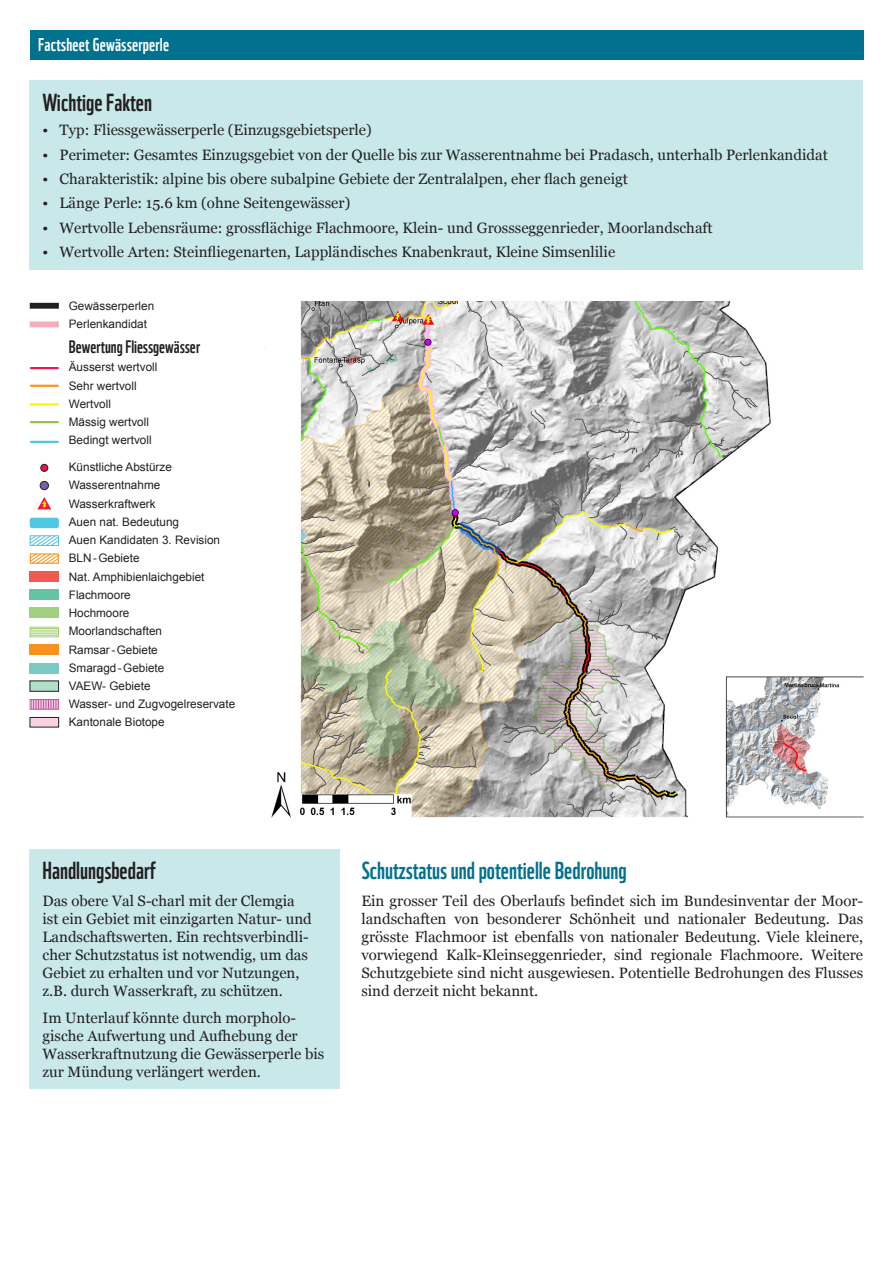
<style>
.page{position:relative;width:893px;height:1263px;background:#fff}
.page>*{position:absolute;margin:0;border:0;box-sizing:border-box;transform-origin:0 0}
.t1{font:24px "WWF";color:#00718e}
.t2{font:24px "WWF";color:#231f20}
.t3{font:18px "WWF";letter-spacing:.01em;color:#fff}
.t4{font:17.55px "WWF";color:#231f20}
.t5{font:15px/18px "Georgia";color:#231f20}
.t6{font:11.7px/18.3px "Arial";color:#231f20}
</style>
<div class="page">
<div style="left:30px;top:81px;width:833px;height:189px;background:#c8e8ea"></div>
<div style="left:30px;top:849px;width:310px;height:240px;background:#c8e8ea"></div>
<img style="left:265px;top:301px;width:599px;height:517px">
<div style="left:30px;top:30px;width:833px;height:30px;background:#00718e"></div>
<hr style="left:31px;top:367px;width:27px;height:2px;background:#ed1450">
<hr style="left:31px;top:385px;width:27px;height:2px;background:#f7931d">
<hr style="left:31px;top:403px;width:27px;height:3px;background:#fff101">
<hr style="left:31px;top:421px;width:27px;height:2px;background:#8bc63e">
<hr style="left:31px;top:441px;width:27px;height:2px;background:#51c6d8">
<div style="left:30px;top:303px;width:29px;height:6px;background:#231f20"></div>
<div style="left:30px;top:321px;width:29px;height:6px;background:#f7acbb"></div>
<div style="left:41px;top:464px;width:7px;height:7px;background:#ed1450;border-radius:50%"></div>
<div style="left:41px;top:464px;width:7px;height:8px;border:1px solid #231f20;border-radius:50%"></div>
<div style="left:40px;top:481px;width:8px;height:9px;background:#7960aa;border-radius:50%"></div>
<div style="left:40px;top:481px;width:9px;height:9px;border:1px solid #231f20;border-radius:50%"></div>
<div style="left:30px;top:572px;width:29px;height:10px;background:#f0594d"></div>
<div style="left:30px;top:589px;width:29px;height:10px;background:#63c3a3"></div>
<div style="left:30px;top:608px;width:29px;height:10px;background:#a0d080"></div>
<div style="left:30px;top:644px;width:29px;height:11px;background:#f7931d"></div>
<div style="left:30px;top:681px;width:29px;height:10px;background:#b2ddc8"></div>
<div style="left:30px;top:663px;width:29px;height:11px;background:#7acbc6"></div>
<div style="left:30px;top:717px;width:29px;height:10px;background:#f9d2e2"></div>
<div style="left:30px;top:717px;width:29px;height:10px;border:1px solid #231f20"></div>
<div style="left:30px;top:518px;width:29px;height:10px;background:#50c8e5"></div>
<svg style="left:30px;top:553px;width:29px;height:11px"></svg>
<svg style="left:29px;top:535px;width:30px;height:11px"></svg>
<div style="left:30px;top:627px;width:29px;height:10px;border:1px solid #a7d274"></div>
<svg style="left:30px;top:628px;width:28px;height:8px"></svg>
<div style="left:30px;top:699px;width:29px;height:10px;border:1px solid #c656a0"></div>
<svg style="left:32px;top:699px;width:26px;height:10px"></svg>
<svg style="left:37px;top:497px;width:14px;height:12px"></svg>
<p class="t3" style="left:38px;top:31px;width:133px">Factsheet Gewässerperle</p>
<h1 class="t2" style="left:43px;top:83px;width:111px">Wichtige Fakten</h1>
<p class="t5" style="left:43px;top:120px;width:331px">• Typ: Fliessgewässerperle (Einzugsgebietsperle)</p>
<p class="t5" style="left:43px;top:145px;width:787px">• Perimeter: Gesamtes Einzugsgebiet von der Quelle bis zur Wasserentnahme bei Pradasch, unterhalb Perlenkandidat</p>
<p class="t5" style="left:43px;top:169px;width:587px">• Charakteristik: alpine bis obere subalpine Gebiete der Zentralalpen, eher flach geneigt</p>
<p class="t5" style="left:43px;top:194px;width:309px">• Länge Perle: 15.6 km (ohne Seitengewässer)</p>
<p class="t5" style="left:43px;top:218px;width:672px">• Wertvolle Lebensräume: grossflächige Flachmoore, Klein- und Grossseggenrieder, Moorlandschaft</p>
<p class="t5" style="left:43px;top:242px;width:574px">• Wertvolle Arten: Steinfliegenarten, Lappländisches Knabenkraut, Kleine Simsenlilie</p>
<p class="t6" style="left:69px;top:296px;width:87px">Gewässerperlen<br>Perlenkandidat</p>
<p class="t4" style="left:69px;top:333px;width:133px">Bewertung Fliessgewässer</p>
<p class="t6" style="left:69px;top:358px;width:90px">Äusserst wertvoll<br>Sehr wertvoll<br>Wertvoll<br>Mässig wertvoll<br>Bedingt wertvoll</p>
<p class="t6" style="left:69px;top:458px;width:168px">Künstliche Abstürze<br>Wasserentnahme<br>Wasserkraftwerk<br>Auen nat. Bedeutung<br>Auen Kandidaten 3. Revision<br>BLN-Gebiete<br>Nat. Amphibienlaichgebiet<br>Flachmoore<br>Hochmoore<br>Moorlandschaften<br>Ramsar-Gebiete<br>Smaragd-Gebiete<br>VAEW- Gebiete<br>Wasser- und Zugvogelreservate<br>Kantonale Biotope</p>
<h1 class="t2" style="left:43px;top:852px;width:115px">Handlungsbedarf</h1>
<p class="t5" style="left:43px;top:891px;width:271px">Das obere Val S-charl mit der Clemgia ist ein Gebiet mit einzigarten Natur- und Landschaftswerten. Ein rechtsverbindli&shy;cher Schutzstatus ist notwendig, um das Gebiet zu erhalten und vor Nutzungen, z.B. durch Wasserkraft, zu schützen.</p>
<p class="t5" style="left:43px;top:1008px;width:283px">Im Unterlauf könnte durch morpholo&shy;gische Aufwertung und Aufhebung der Wasserkraftnutzung die Gewässerperle bis zur Mündung verlängert werden.</p>
<h1 class="t1" style="left:361px;top:852px;width:267px">Schutzstatus und potentielle Bedrohung</h1>
<p class="t5" style="left:361px;top:891px;width:503px;text-align:justify">Ein grosser Teil des Oberlaufs befindet sich im Bundesinventar der Moor&shy;landschaften von besonderer Schönheit und nationaler Bedeutung. Das grösste Flachmoor ist ebenfalls von nationaler Bedeutung. Viele kleinere, vorwiegend Kalk-Kleinseggenrieder, sind regionale Flachmoore. Weitere Schutzgebiete sind nicht ausgewiesen. Potentielle Bedrohungen des Flusses sind derzeit nicht bekannt.</p>
</div>
